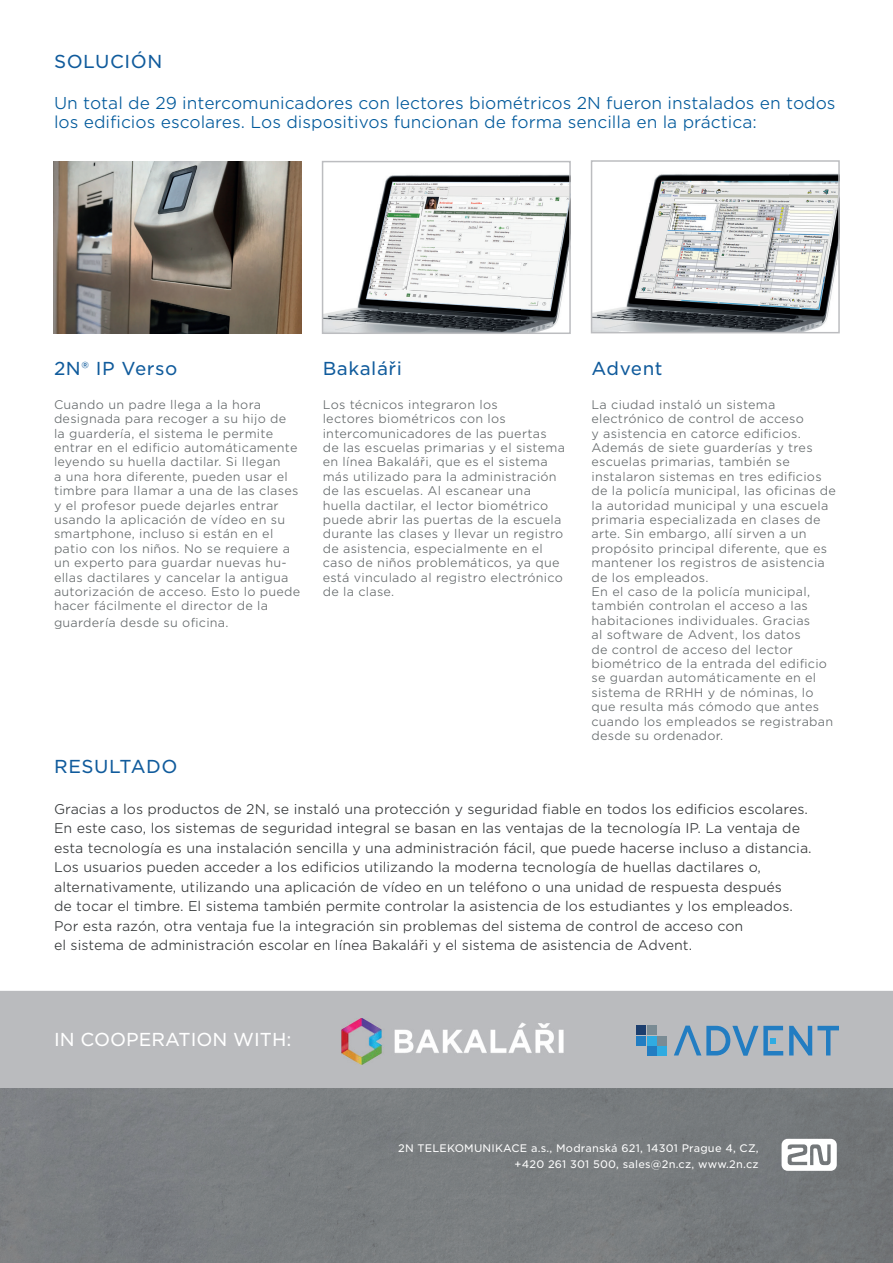
<style>
.page{position:relative;width:893px;height:1263px;background:#fff}
.page>*{position:absolute;margin:0;border:0;box-sizing:border-box;transform-origin:0 0}
.t1{font:18px "Gotham S Sm";letter-spacing:.03em;color:#105b9c}
.t2{font:18px "Gotham S Sm";color:#fff}
.t3{font:300 16.5px/19.5px "Gotham S Sm";color:#00599b}
.t4{font:300 13.5px/19.5px "Gotham S Sm";color:#333638}
.t5{font:300 12px/14.4px "Gotham S Sm";letter-spacing:.02em;color:#64696b}
.t6{font:10.5px/16.5px "Gotham S Sm";letter-spacing:.02em;color:#fff;text-align:right}
</style>
<div class="page">
<div style="left:0;top:991px;width:893px;height:97px;background:#babbbe"></div>
<img style="left:325px;top:174px;width:243px;height:157px">
<div style="left:322px;top:161px;width:249px;height:173px;border:2px solid #bcbdc0"></div>
<img style="left:54px;top:162px;width:247px;height:171px">
<img style="left:0;top:1088px;width:893px;height:175px">
<svg style="left:782px;top:1139px;width:55px;height:32px"></svg>
<img style="left:341px;top:1018px;width:230px;height:47px">
<img style="left:594px;top:173px;width:243px;height:157px">
<div style="left:591px;top:160px;width:249px;height:173px;border:2px solid #bcbdc0"></div>
<div style="left:657px;top:1046px;width:10px;height:9px;background:#30abe1"></div>
<div style="left:647px;top:1036px;width:9px;height:9px;background:#30abe1"></div>
<div style="left:657px;top:1036px;width:10px;height:9px;background:#7a8b94"></div>
<div style="left:647px;top:1026px;width:9px;height:9px;background:#7a8b94"></div>
<div style="left:647px;top:1046px;width:9px;height:9px;background:#227dc2"></div>
<div style="left:637px;top:1036px;width:9px;height:9px;background:#227dc2"></div>
<div style="left:637px;top:1026px;width:9px;height:9px;background:#1c3e6e"></div>
<svg style="left:674px;top:1025px;width:109px;height:31px;background:#84a5bf"></svg>
<svg style="left:789px;top:1026px;width:50px;height:29px"></svg>
<h1 class="t1" style="left:54px;top:50px;width:110px">SOLUCIÓN</h1>
<h2 class="t3" style="left:54px;top:93px;width:783px">Un total de 29 intercomunicadores con lectores biométricos 2N fueron instalados en todos los edificios escolares. Los dispositivos funcionan de forma sencilla en la práctica:</h2>
<h1 class="t1" style="left:54px;top:356px;width:125px">2N® IP Verso</h1>
<p class="t5" style="left:54px;top:397px;width:248px">Cuando un padre llega a la hora designada para recoger a su hijo de<br>la guardería, el sistema le permite entrar en el edificio automáticamente leyendo su huella dactilar. Si llegan<br>a una hora diferente, pueden usar el timbre para llamar a una de las clases y el profesor puede dejarles entrar usando la aplicación de vídeo en su smartphone, incluso si están en el patio con los niños. No se requiere a un experto para guardar nuevas hu&shy;ellas dactilares y cancelar la antigua autorización de acceso. Esto lo puede hacer fácilmente el director de la</p>
<p class="t5" style="left:54px;top:615px;width:176px">guardería desde su oficina.</p>
<h1 class="t1" style="left:323px;top:356px;width:81px">Bakaláři</h1>
<p class="t5" style="left:323px;top:397px;width:244px">Los técnicos integraron los<br>lectores biométricos con los intercomunicadores de las puertas de las escuelas primarias y el sistema en línea Bakaláři, que es el sistema más utilizado para la administración de las escuelas. Al escanear una huella dactilar, el lector biométrico puede abrir las puertas de la escuela durante las clases y llevar un registro de asistencia, especialmente en el caso de niños problemáticos, ya que está vinculado al registro electrónico de la clase.</p>
<h1 class="t1" style="left:591px;top:356px;width:73px">Advent</h1>
<p class="t5" style="left:591px;top:397px;width:246px">La ciudad instaló un sistema electrónico de control de acceso<br>y asistencia en catorce edificios.<br>Además de siete guarderías y tres escuelas primarias, también se instalaron sistemas en tres edificios de la policía municipal, las oficinas de la autoridad municipal y una escuela primaria especializada en clases de arte. Sin embargo, allí sirven a un propósito principal diferente, que es mantener los registros de asistencia de los empleados.<br>En el caso de la policía municipal, también controlan el acceso a las habitaciones individuales. Gracias<br>al software de Advent, los datos<br>de control de acceso del lector biométrico de la entrada del edificio se guardan automáticamente en el sistema de RRHH y de nóminas, lo que resulta más cómodo que antes cuando los empleados se registraban desde su ordenador.</p>
<h1 class="t1" style="left:54px;top:755px;width:125px">RESULTADO</h1>
<p class="t4" style="left:54px;top:799px;width:759px">Gracias a los productos de 2N, se instaló una protección y seguridad fiable en todos los edificios escolares.<br>En este caso, los sistemas de seguridad integral se basan en las ventajas de la tecnología IP. La ventaja de esta tecnología es una instalación sencilla y una administración fácil, que puede hacerse incluso a distancia.<br>Los usuarios pueden acceder a los edificios utilizando la moderna tecnología de huellas dactilares o, alternativamente, utilizando una aplicación de vídeo en un teléfono o una unidad de respuesta después<br>de tocar el timbre. El sistema también permite controlar la asistencia de los estudiantes y los empleados.<br>Por esta razón, otra ventaja fue la integración sin problemas del sistema de control de acceso con<br>el sistema de administración escolar en línea Bakaláři y el sistema de asistencia de Advent.</p>
<h1 class="t2" style="left:54px;top:1027px;width:239px">IN COOPERATION WITH:</h1>
<p class="t6" style="left:398px;top:1139px;width:362px">2N TELEKOMUNIKACE a.s., Modranská 621, 14301 Prague 4, CZ, +420 261 301 500, sales@2n.cz, www.2n.cz</p>
</div>
